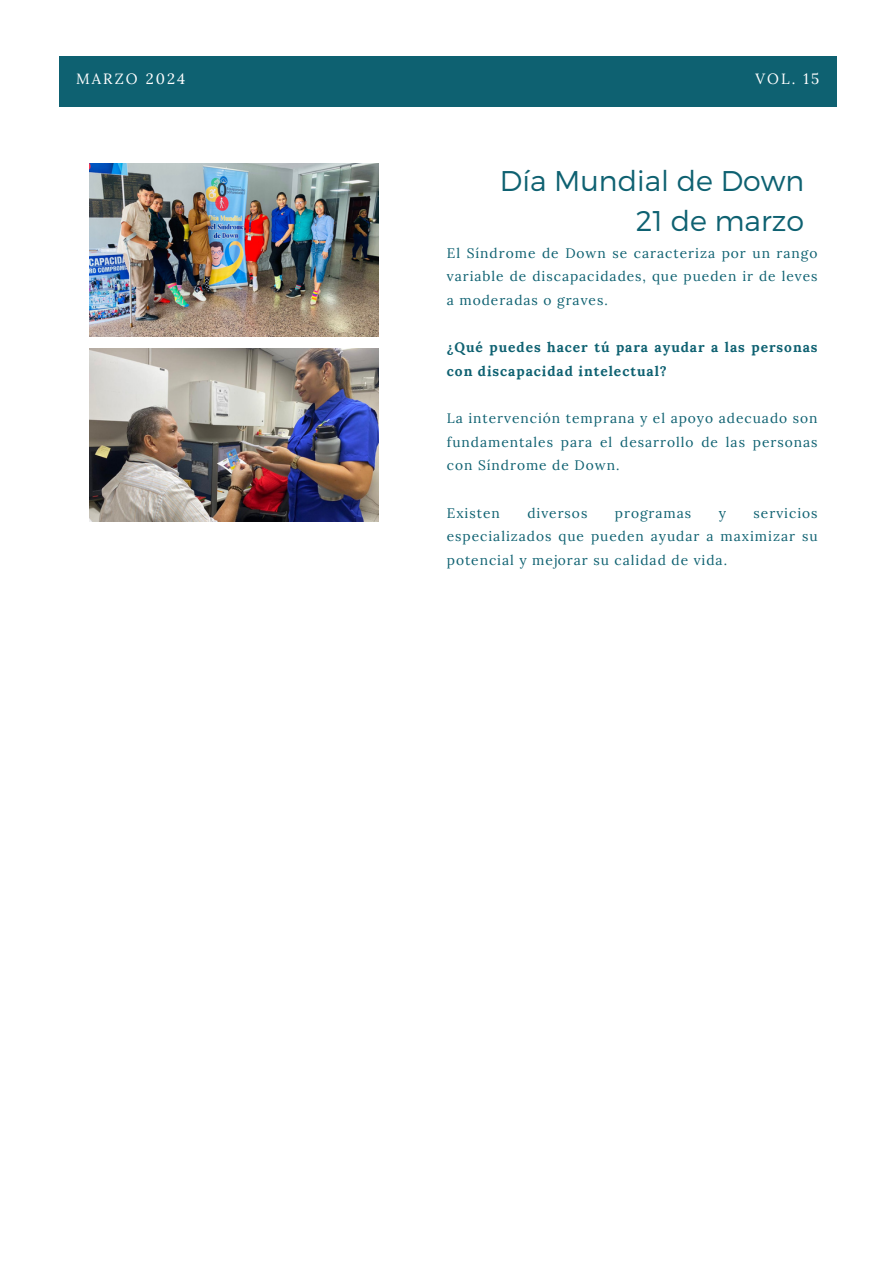
<style>
.page{position:relative;width:894px;height:1264px;background:#fff}
.page>*{position:absolute;margin:0;border:0;box-sizing:border-box;transform-origin:0 0}
.t1{font:300 28.5px/39.3px "Montserrat";color:#0e6171;text-align:right}
.t2{font:14.85px "Lora";letter-spacing:.14em;color:#fff}
.t3{font:13.8px/23.7px "Lora";letter-spacing:.07em;color:#0e6171;text-align:justify}
.t4{font:700 13.8px/23.7px "Lora";letter-spacing:.07em;color:#0e6171}
</style>
<div class="page">
<div style="left:59px;top:56px;width:776px;height:51px;background:#0e6171"></div>
<img style="left:89px;top:164px;width:289px;height:173px">
<img style="left:89px;top:348px;width:289px;height:173px">
<h3 class="t2" style="left:76px;top:69px;width:111px">MARZO 2024</h3>
<p class="t2" style="left:755px;top:69px;width:65px">VOL. 15</p>
<p class="t1" style="left:499px;top:160px;width:306px">Día Mundial de Down<br>21 de marzo</p>
<h2 class="t3" style="left:446px;top:241px;width:372px">El Síndrome de Down se caracteriza por un rango variable de discapacidades, que pueden ir de leves a moderadas o graves.</h2>
<h2 class="t4" style="left:446px;top:335px;width:372px">¿Qué puedes hacer tú para ayudar a las personas con discapacidad intelectual?</h2>
<h1 class="t3" style="left:446px;top:406px;width:372px">La intervención temprana y el apoyo adecuado son fundamentales para el desarrollo de las personas con Síndrome de Down.</h1>
<p class="t3" style="left:446px;top:501px;width:54px">Existen</p>
<p class="t3" style="left:527px;top:501px;width:61px">diversos</p>
<p class="t3" style="left:614px;top:501px;width:78px">programas</p>
<p class="t3" style="left:718px;top:501px;width:9px">y</p>
<p class="t3" style="left:446px;top:501px;width:372px;text-indent:307px">servicios especializados que pueden ayudar a maximizar su potencial y mejorar su calidad de vida.</p>
</div>
